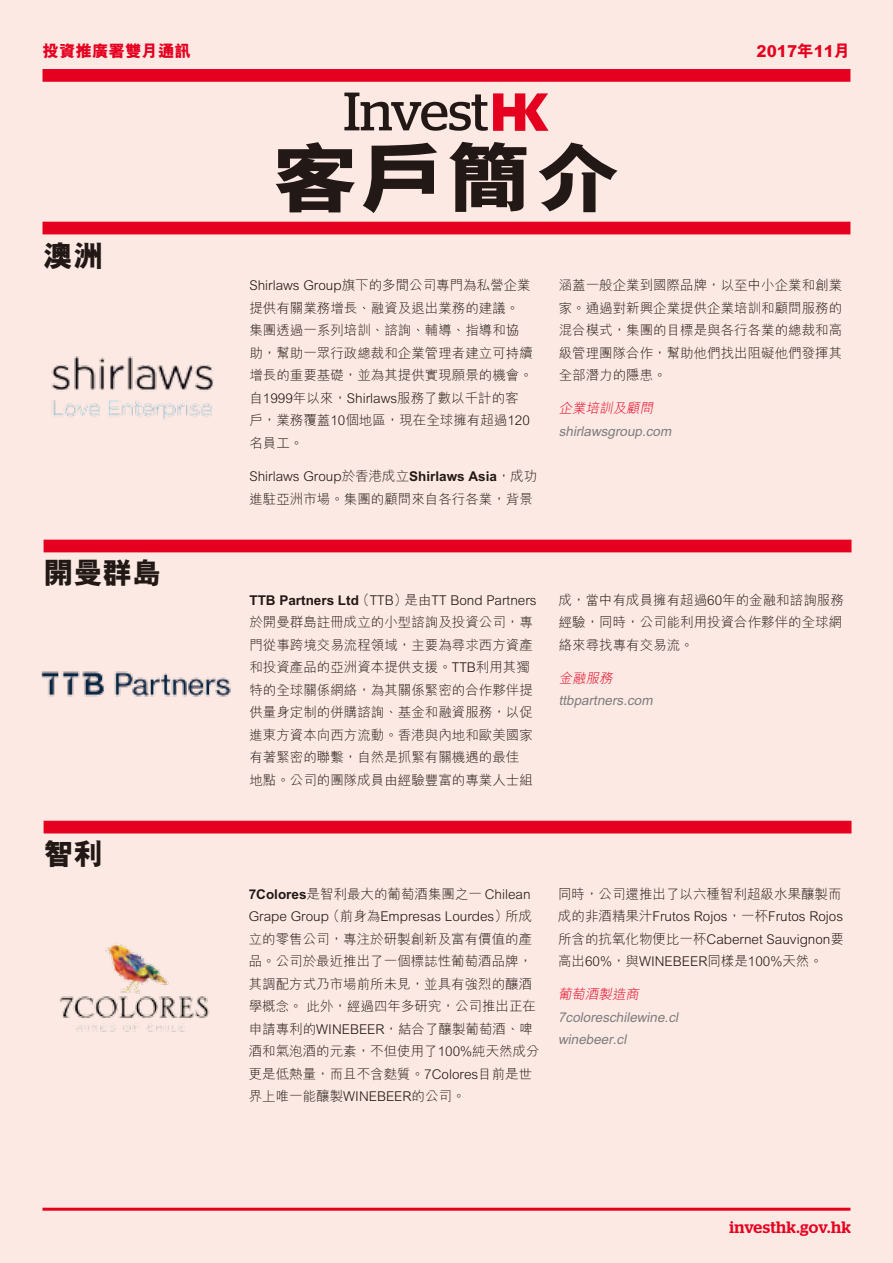
<style>
.page{position:relative;width:893px;height:1263px;background:#fce9e3}
.page>*{position:absolute;margin:0;border:0;box-sizing:border-box;transform-origin:0 0}
.t1{font:800 78.3px "M Hei HK";color:#221815;scale:1.12 1}
.t2{font:800 30px "M Hei HK";letter-spacing:-.01em;color:#221815}
.t3{font:800 16.5px "M Hei HK";color:#e60020}
.t4{font:500 16.5px "Stag";letter-spacing:.02em;color:#e60020}
.t5{font:300 13.5px/22.5px "M Hei HK";color:#221815}
.t6{font:italic 700 13.5px/22.5px "M Hei HK";color:#7d7d7d}
.t7{font:italic 300 13.5px "M Hei HK";color:#e60020}
.s1{font-family:"C Hei 2 HK";font-weight:800}
</style>
<div class="page">
<hr style="left:43px;top:1208px;width:807px;height:3px;background:#e60020">
<div style="left:43px;top:69px;width:807px;height:13px;background:#e60020"></div>
<svg style="left:344px;top:93px;width:205px;height:38px"></svg>
<div style="left:43px;top:222px;width:807px;height:12px;background:#e60020"></div>
<img style="left:51px;top:356px;width:163px;height:63px">
<img style="left:41px;top:671px;width:190px;height:26px">
<div style="left:44px;top:540px;width:807px;height:12px;background:#e60020"></div>
<img style="left:59px;top:943px;width:151px;height:89px">
<div style="left:44px;top:821px;width:807px;height:12px;background:#e60020"></div>
<p class="t3" style="left:43px;top:40px;width:150px">投資推廣署雙月通訊</p>
<p class="t3" style="left:757px;top:40px;width:95px">2017年11月</p>
<h2 class="t2" style="left:43px;top:236px;width:62px">澳洲</h2>
<h2 class="t2" style="left:44px;top:553px;width:120px">開曼群島</h2>
<h2 class="t2" style="left:44px;top:834px;width:61px">智利</h2>
<h1 class="t1" style="left:272px;top:126px;width:314px">客戶簡介</h1>
<p class="t5" style="left:249px;top:274px;width:285px">Shirlaws Group旗下的多間公司專門為私營企業提供有關業務增長、融資及退出業務的建議。集團透過一系列培訓、諮詢、輔導、指導和協助，幫助一眾行政總裁和企業管理者建立可持續增長的重要基礎，並為其提供實現願景的機會。自1999年以來，Shirlaws服務了數以千計的客戶，業務覆蓋10個地區，現在全球擁有超過120名員工。</p>
<p class="t5" style="left:249px;top:464px;width:290px">Shirlaws Group於香港成立<span class="s1">Shirlaws Asia</span>，成功進駐亞洲市場。集團的顧問來自各行各業，背景</p>
<p class="t5" style="left:559px;top:274px;width:285px;text-align:justify">涵蓋一般企業到國際品牌，以至中小企業和創業家。通過對新興企業提供企業培訓和顧問服務的混合模式，集團的目標是與各行各業的總裁和高級管理團隊合作，幫助他們找出阻礙他們發揮其全部潛力的隱患。</p>
<p class="t7" style="left:559px;top:399px;width:99px">企業培訓及顧問</p>
<p class="t6" style="left:559px;top:419px;width:117px">shirlawsgroup.com</p>
<p class="t5" style="left:249px;top:588px;width:289px"><span class="s1">TTB Partners Ltd</span>（TTB）是由TT Bond Partners於開曼群島註冊成立的小型諮詢及投資公司，專門從事跨境交易流程領域，主要為尋求西方資產和投資產品的亞洲資本提供支援。TTB利用其獨特的全球關係網絡，為其關係緊密的合作夥伴提供量身定制的併購諮詢、基金和融資服務，以促進東方資本向西方流動。香港與內地和歐美國家有著緊密的聯繫，自然是抓緊有關機遇的最佳<br>地點。公司的團隊成員由經驗豐富的專業人士組</p>
<p class="t5" style="left:559px;top:588px;width:287px;text-align:justify">成，當中有成員擁有超過60年的金融和諮詢服務經驗，同時，公司能利用投資合作夥伴的全球網絡來尋找專有交易流。</p>
<p class="t7" style="left:559px;top:668px;width:59px">金融服務</p>
<p class="t6" style="left:559px;top:688px;width:98px">ttbpartners.com</p>
<p class="t5" style="left:249px;top:882px;width:293px"><span class="s1">7Colores</span>是智利最大的葡萄酒集團之一 Chilean<br>Grape Group（前身為Empresas Lourdes）所成立的零售公司，專注於研製創新及富有價值的產品。公司於最近推出了一個標誌性葡萄酒品牌，其調配方式乃市場前所未見，並具有強烈的釀酒學概念。 此外，經過四年多研究，公司推出正在申請專利的WINEBEER，結合了釀製葡萄酒、啤酒和氣泡酒的元素，不但使用了100%純天然成分更是低熱量，而且不含麩質。7Colores目前是世界上唯一能釀製WINEBEER的公司。</p>
<p class="t5" style="left:558px;top:882px;width:287px">同時，公司還推出了以六種智利超級水果釀製而成的非酒精果汁Frutos Rojos，一杯Frutos Rojos所含的抗氧化物便比一杯Cabernet Sauvignon要高出60%，與WINEBEER同樣是100%天然。</p>
<p class="t7" style="left:558px;top:985px;width:86px">葡萄酒製造商</p>
<p class="t6" style="left:558px;top:1005px;width:125px">7coloreschilewine.cl winebeer.cl</p>
<p class="t4" style="left:729px;top:1218px;width:123px">investhk.gov.hk</p>
</div>
